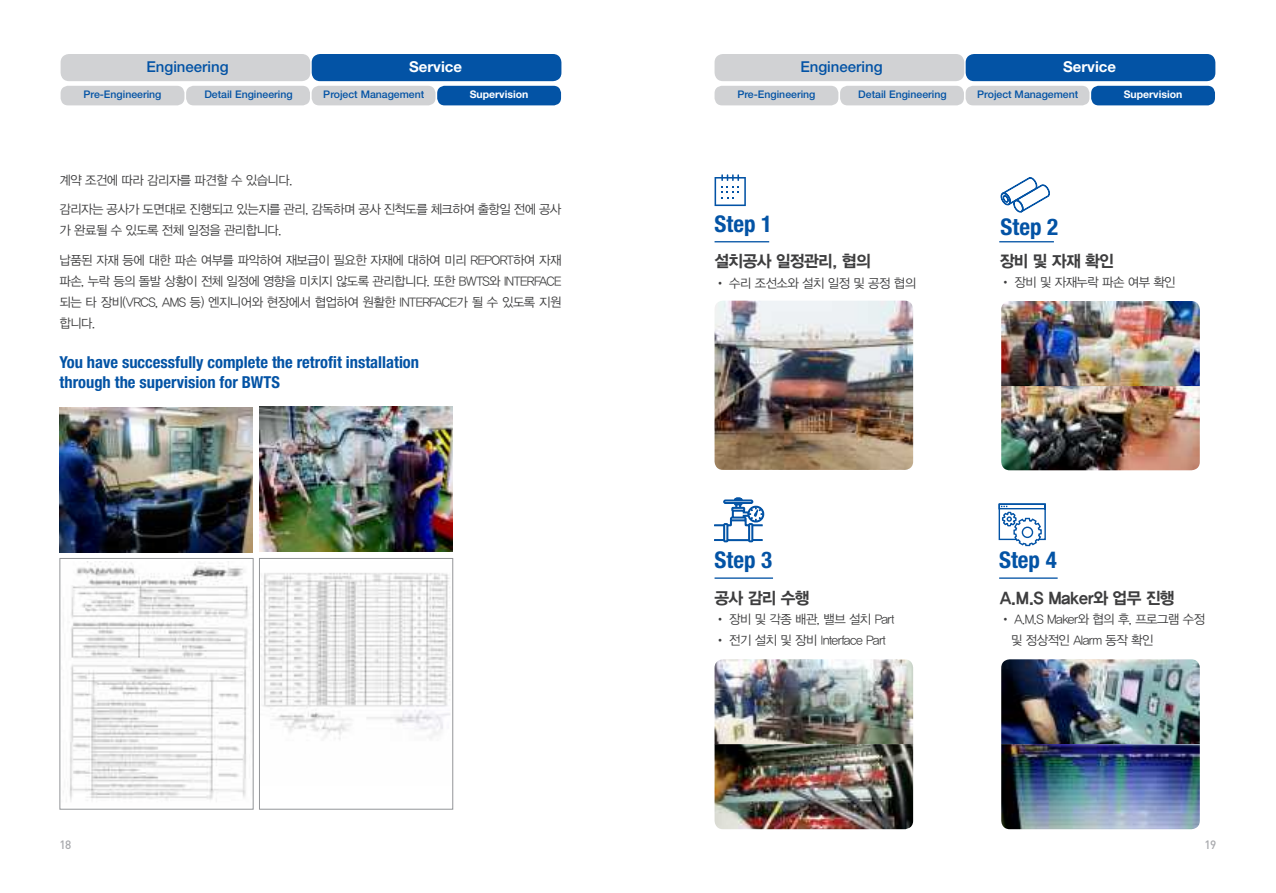
<style>
.page{position:relative;width:1276px;height:893px;background:#fff}
.page>*{position:absolute;margin:0;border:0;box-sizing:border-box;transform-origin:0 0}
.t1{font:700 condensed 23.1px "Helvetica Neue LT Std";color:#0353a5}
.t2{font:700 condensed 16.5px/19.8px "Helvetica Neue LT Std";color:#0353a5}
.t3{font:16.5px "YDVYGO15";letter-spacing:-.04em;color:#3e3e3f}
.t4{font:500 15px "Helvetica Neue LT Std";color:#0353a5}
.t5{font:700 15px "Helvetica Neue LT Std";color:#fff}
.t6{font:12.75px/21px "YDVYGO12";letter-spacing:-.04em;color:#3e3e3f}
.t7{font:500 12px "DIN Pro";color:#a8a9ad}
.t8{font:500 10.5px "Helvetica Neue LT Std";color:#0353a5}
.t9{font:700 10.5px "Helvetica Neue LT Std";color:#fff}
</style>
<div class="page">
<img style="left:63px;top:562px;width:186px;height:239px">
<img style="left:261px;top:573px;width:189px;height:167px">
<div style="left:259px;top:558px;width:194px;height:251px;border:1px solid #939598"></div>
<img style="left:259px;top:407px;width:193px;height:145px">
<img style="left:714px;top:301px;width:199px;height:169px">
<img style="left:714px;top:659px;width:199px;height:170px">
<img style="left:1001px;top:301px;width:198px;height:169px">
<img style="left:1001px;top:659px;width:198px;height:170px">
<img style="left:60px;top:407px;width:193px;height:145px">
<div style="left:61px;top:54px;width:249px;height:27px;background:#d1d2d4;border-radius:9px"></div>
<div style="left:714px;top:54px;width:250px;height:27px;background:#d1d2d4;border-radius:9px"></div>
<div style="left:61px;top:86px;width:123px;height:19px;background:#d1d2d4;border-radius:8px"></div>
<div style="left:714px;top:86px;width:124px;height:19px;background:#d1d2d4;border-radius:8px"></div>
<div style="left:186px;top:86px;width:124px;height:19px;background:#d1d2d4;border-radius:8px"></div>
<div style="left:840px;top:86px;width:124px;height:19px;background:#d1d2d4;border-radius:8px"></div>
<div style="left:312px;top:86px;width:123px;height:19px;background:#d1d2d4;border-radius:8px"></div>
<div style="left:965px;top:86px;width:124px;height:19px;background:#d1d2d4;border-radius:8px"></div>
<div style="left:437px;top:86px;width:124px;height:19px;background:#0353a5;border-radius:8px"></div>
<div style="left:1091px;top:86px;width:124px;height:19px;background:#0353a5;border-radius:8px"></div>
<div style="left:312px;top:54px;width:249px;height:27px;background:#0353a5;border-radius:9px"></div>
<div style="left:965px;top:54px;width:250px;height:27px;background:#0353a5;border-radius:9px"></div>
<svg style="left:714px;top:174px;width:32px;height:32px"></svg>
<hr style="left:714px;top:241px;width:55px;height:1px;background:#0353a5">
<hr style="left:714px;top:577px;width:59px;height:2px;background:#0353a5">
<hr style="left:999px;top:577px;width:58px;height:2px;background:#0353a5">
<hr style="left:999px;top:241px;width:55px;height:1px;background:#0353a5">
<svg style="left:1000px;top:177px;width:50px;height:36px"></svg>
<svg style="left:714px;top:498px;width:50px;height:44px"></svg>
<svg style="left:998px;top:503px;width:48px;height:44px"></svg>
<p class="t5" style="left:409px;top:58px;width:55px">Service</p>
<p class="t5" style="left:1063px;top:58px;width:55px">Service</p>
<p class="t4" style="left:146px;top:58px;width:84px">Engineering</p>
<p class="t4" style="left:800px;top:58px;width:84px">Engineering</p>
<p class="t8" style="left:83px;top:88px;width:80px">Pre-Engineering</p>
<p class="t8" style="left:204px;top:88px;width:90px">Detail Engineering</p>
<p class="t8" style="left:323px;top:88px;width:102px">Project Management</p>
<p class="t9" style="left:470px;top:88px;width:60px">Supervision</p>
<p class="t8" style="left:737px;top:88px;width:80px">Pre-Engineering</p>
<p class="t8" style="left:858px;top:88px;width:90px">Detail Engineering</p>
<p class="t8" style="left:977px;top:88px;width:102px">Project Management</p>
<p class="t9" style="left:1123px;top:88px;width:60px">Supervision</p>
<p class="t6" style="left:60px;top:169px;width:234px">계약 조건에 따라 감리자를 파견할 수 있습니다.</p>
<p class="t6" style="left:60px;top:199px;width:503px">감리자는 공사가 도면대로 진행되고 있는지를 관리, 감독하며 공사 진척도를 체크하여 출항일 전에 공사 가 완료될 수 있도록 전체 일정을 관리합니다.</p>
<p class="t6" style="left:60px;top:249px;width:503px;text-align:justify">납품된 자재 등에 대한 파손 여부를 파악하여 재보급이 필요한 자재에 대하여 미리 REPORT하여 자재 파손, 누락 등의 돌발 상황이 전체 일정에 영향을 미치지 않도록 관리합니다. 또한 BWTS와 INTERFACE 되는 타 장비(VRCS, AMS 등) 엔지니어와 현장에서 협업하여 원활한 INTERFACE가 될 수 있도록 지원 합니다.</p>
<p class="t3" style="left:714px;top:252px;width:158px">설치공사 일정관리, 협의</p>
<h1 class="t1" style="left:714px;top:210px;width:59px">Step 1</h1>
<p class="t6" style="left:714px;top:273px;width:203px">• 수리 조선소와 설치 일정 및 공정 협의</p>
<p class="t2" style="left:60px;top:352px;width:361px">You have successfully complete the retrofit installation through the supervision for BWTS</p>
<h1 class="t1" style="left:1000px;top:213px;width:59px">Step 2</h1>
<p class="t3" style="left:999px;top:251px;width:116px">장비 및 자재 확인</p>
<p class="t6" style="left:999px;top:272px;width:177px">• 장비 및 자재누락 파손 여부 확인</p>
<h1 class="t1" style="left:714px;top:546px;width:59px">Step 3</h1>
<h1 class="t1" style="left:999px;top:546px;width:59px">Step 4</h1>
<p class="t3" style="left:714px;top:588px;width:97px">공사 감리 수행</p>
<p class="t6" style="left:714px;top:609px;width:181px">• 장비 및 각종 배관, 밸브 설치 Part</p>
<p class="t6" style="left:714px;top:629px;width:173px">• 전기 설치 및 장비 Interface Part</p>
<p class="t3" style="left:999px;top:588px;width:176px">A.M.S Maker와 업무 진행</p>
<p class="t6" style="left:1011px;top:609px;width:195px;line-height:20.5px;text-indent:-12px">• A.M.S Maker와 협의 후, 프로그램 수정 및 정상적인 Alarm 동작 확인</p>
<p class="t7" style="left:60px;top:836px;width:13px">18</p>
<p class="t7" style="left:1204px;top:836px;width:13px">19</p>
</div>
